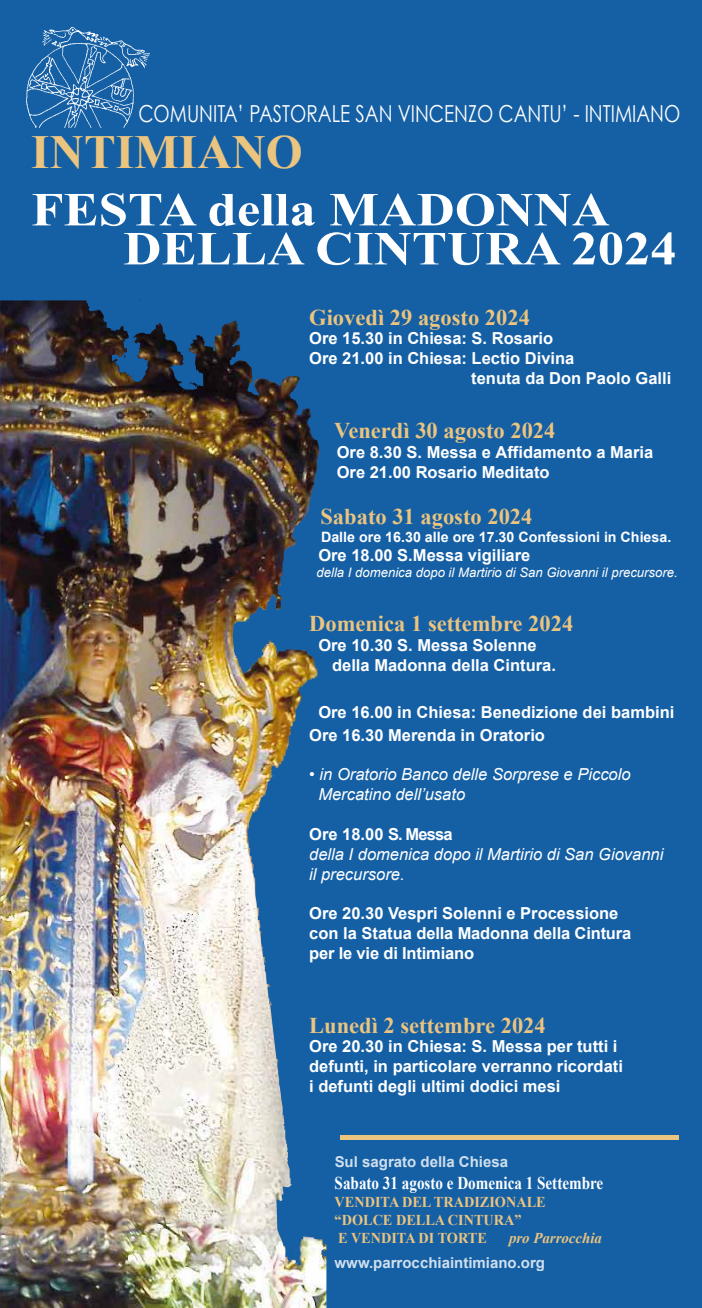
<style>
.page{position:relative;width:702px;height:1308px;background:#fff}
.page>*{position:absolute;margin:0;border:0;box-sizing:border-box;transform-origin:0 0}
.t1{font:700 47.4px/39px "Times New Roman";color:#fff;scale:1.11 1}
.t2{font:700 47.4px "Times New Roman";color:#ebc47f}
.t3{font:23.4px "Century Gothic";color:#fff;scale:.8 1}
.t4{font:700 22.5px "Times New Roman";color:#ecc47f}
.t5{font:700 18px "Times New Roman";color:#fff;scale:.84 1}
.t6{font:700 16.5px/19.8px "Arial";color:#fff}
.t7{font:italic 16.5px/19.8px "Arial";color:#fff}
.t8{font:700 16.5px "Arial";letter-spacing:-.025em;color:#fff}
.t9{font:700 15px/18px "Times New Roman";color:#ebc47f;scale:.95 1}
.t10{font:700 15px "Arial";color:#fff}
.t11{font:italic 700 15px "Times New Roman";color:#ebc47f}
.t12{font:700 14.25px "Arial";color:#fff}
.t13{font:italic 13.12px "Arial";color:#fff}
</style>
<div class="page">
<div style="left:0;top:0;width:702px;height:1307px;background:#1560a5"></div>
<img style="left:0;top:300px;width:326px;height:1007px">
<hr style="left:340px;top:1135px;width:338px;height:4px;background:#ebc47f">
<img style="left:26px;top:26px;width:124px;height:102px">
<h2 class="t3" style="left:138px;top:97px;width:679px">COMUNITA’ PASTORALE SAN VINCENZO CANTU’ - INTIMIANO</h2>
<h1 class="t2" style="left:31px;top:120px;width:273px">INTIMIANO</h1>
<h1 class="t1" style="left:123px;top:189px;width:500px;text-indent:-92px">FESTA della MADONNA<br>DELLA CINTURA 2024</h1>
<h3 class="t4" style="left:309px;top:301px;width:222px">Giovedì 29 agosto 2024</h3>
<p class="t6" style="left:309px;top:329px;width:245px">Ore 15.30 in Chiesa: S. Rosario</p>
<p class="t6" style="left:309px;top:349px;width:267px">Ore 21.00 in Chiesa: Lectio Divina</p>
<p class="t6" style="left:471px;top:369px;width:201px">tenuta da Don Paolo Galli</p>
<h3 class="t4" style="left:334px;top:415px;width:223px">Venerdì 30 agosto 2024</h3>
<p class="t6" style="left:337px;top:443px;width:318px">Ore 8.30 S. Messa e Affidamento a Maria<br>Ore 21.00 Rosario Meditato</p>
<h3 class="t4" style="left:320px;top:501px;width:213px">Sabato 31 agosto 2024</h3>
<p class="t12" style="left:321px;top:527px;width:352px">Dalle ore 16.30 alle ore 17.30 Confessioni in Chiesa.</p>
<p class="t6" style="left:318px;top:546px;width:213px">Ore 18.00 S.Messa vigiliare</p>
<p class="t13" style="left:316px;top:564px;width:363px">della I domenica dopo il Martirio di San Giovanni il precursore.</p>
<h3 class="t4" style="left:309px;top:608px;width:265px">Domenica 1 settembre 2024</h3>
<p class="t6" style="left:332px;top:636px;width:225px;text-indent:-14px">Ore 10.30 S. Messa Solenne della Madonna della Cintura.</p>
<p class="t6" style="left:309px;top:700px;width:366px;line-height:23.2px;text-indent:9px">Ore 16.00 in Chiesa: Benedizione dei bambini<br>Ore 16.30 Merenda in Oratorio</p>
<p class="t7" style="left:318px;top:765px;width:314px;text-indent:-9px">• in Oratorio Banco delle Sorprese e Piccolo<br>Mercatino dell’usato</p>
<p class="t8" style="left:309px;top:823px;width:145px">Ore 18.00 S. Messa</p>
<p class="t7" style="left:309px;top:844px;width:355px">della I domenica dopo il Martirio di San Giovanni il precursore.</p>
<p class="t6" style="left:309px;top:904px;width:323px">Ore 20.30 Vespri Solenni e Processione con la Statua della Madonna della Cintura per le vie di Intimiano</p>
<h3 class="t4" style="left:309px;top:1009px;width:238px">Lunedì 2 settembre 2024</h3>
<p class="t6" style="left:309px;top:1037px;width:315px">Ore 20.30 in Chiesa: S. Messa per tutti i defunti, in particolare verranno ricordati i defunti degli ultimi dodici mesi</p>
<p class="t10" style="left:334px;top:1152px;width:175px">Sul sagrato della Chiesa</p>
<p class="t5" style="left:334px;top:1170px;width:321px">Sabato 31 agosto e Domenica 1 Settembre</p>
<p class="t9" style="left:334px;top:1192px;width:224px">VENDITA DEL TRADIZIONALE “DOLCE DELLA CINTURA”<br>E VENDITA DI TORTE</p>
<p class="t11" style="left:509px;top:1227px;width:94px">pro Parrocchia</p>
<p class="t10" style="left:334px;top:1252px;width:212px">www.parrocchiaintimiano.org</p>
</div>
